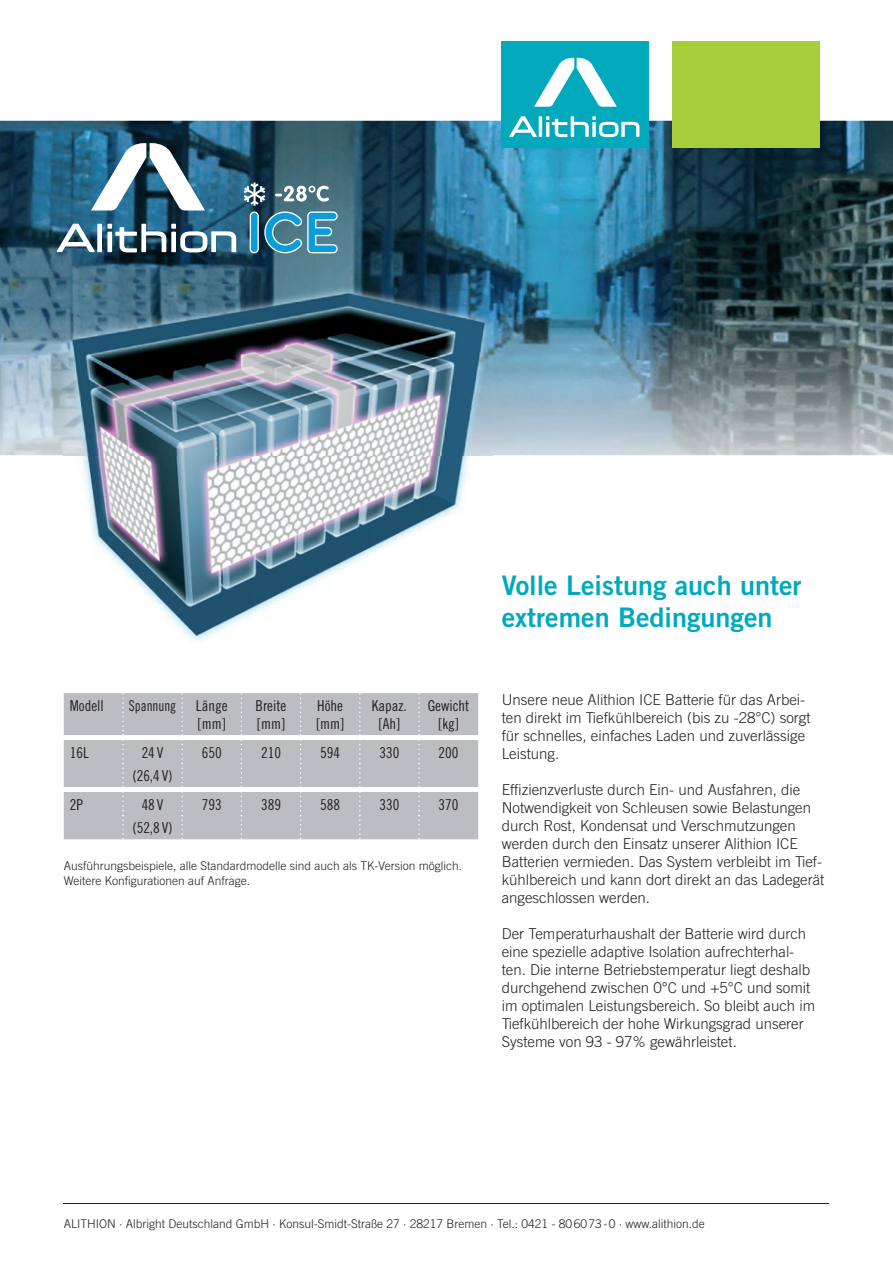
<style>
.page{position:relative;width:893px;height:1263px;background:#fff}
.page>*{position:absolute;margin:0;border:0;box-sizing:border-box;transform-origin:0 0}
.t1{font:27px/32.4px "Trade Gothic Bold Two";color:#00aabc}
.t2{font:300 15px/18px "Trade Gothic";color:#231f20}
.t3{font:15px/18px "Trade Gothic Cond Eighteen";color:#231f20}
.t4{font:15px "Trade Gothic Cond Eighteen";color:#231f20;scale:.89 1}
.t5{font:300 12px/14.4px "Trade Gothic";color:#231f20}
</style>
<div class="page">
<img style="left:0;top:121px;width:893px;height:334px">
<svg style="left:64px;top:693px;width:414px;height:146px;background:#c0c1c4"></svg>
<hr style="left:64px;top:1203px;width:765px;height:1px;background:#231f20">
<img style="left:64px;top:285px;width:429px;height:357px">
<svg style="left:91px;top:143px;width:114px;height:67px"></svg>
<svg style="left:57px;top:224px;width:179px;height:28px"></svg>
<svg style="left:244px;top:182px;width:95px;height:73px;background:#51889f"></svg>
<div style="left:502px;top:42px;width:147px;height:106px;background:#00aabc"></div>
<div style="left:672px;top:42px;width:147px;height:106px;background:#a6ce39"></div>
<svg style="left:534px;top:58px;width:83px;height:49px"></svg>
<svg style="left:509px;top:116px;width:130px;height:21px"></svg>
<p class="t3" style="left:70px;top:696px;width:36px">Modell</p>
<p class="t4" style="left:129px;top:697px;width:55px">Spannung</p>
<p class="t3" style="left:196px;top:696px;width:33px">Länge [mm]</p>
<p class="t3" style="left:256px;top:696px;width:32px">Breite [mm]</p>
<p class="t3" style="left:316px;top:696px;width:30px">Höhe [mm]</p>
<p class="t3" style="left:372px;top:696px;width:36px;text-align:center">Kapaz. [Ah]</p>
<p class="t3" style="left:428px;top:696px;width:43px;text-align:center">Gewicht [kg]</p>
<p class="t3" style="left:70px;top:743px;width:21px">16L</p>
<p class="t3" style="left:142px;top:743px;width:23px">24 V</p>
<p class="t3" style="left:202px;top:743px;width:21px">650</p>
<p class="t3" style="left:261px;top:743px;width:21px">210</p>
<p class="t3" style="left:320px;top:743px;width:21px">594</p>
<p class="t3" style="left:379px;top:743px;width:21px">330</p>
<p class="t3" style="left:439px;top:743px;width:21px">200</p>
<p class="t3" style="left:132px;top:767px;width:42px">(26,4 V)</p>
<p class="t3" style="left:70px;top:795px;width:15px">2P</p>
<p class="t3" style="left:142px;top:795px;width:23px">48 V</p>
<p class="t3" style="left:202px;top:795px;width:21px">793</p>
<p class="t3" style="left:261px;top:795px;width:21px">389</p>
<p class="t3" style="left:320px;top:795px;width:21px">588</p>
<p class="t3" style="left:379px;top:795px;width:21px">330</p>
<p class="t3" style="left:439px;top:795px;width:21px">370</p>
<p class="t3" style="left:132px;top:819px;width:42px">(52,8 V)</p>
<p class="t5" style="left:64px;top:859px;width:400px">Ausführungsbeispiele, alle Standardmodelle sind auch als TK-Version möglich.<br>Weitere Konfigurationen auf Anfrage.</p>
<h1 class="t1" style="left:502px;top:568px;width:301px">Volle Leistung auch unter extremen Bedingungen</h1>
<p class="t2" style="left:502px;top:690px;width:310px">Unsere neue Alithion ICE Batterie für das Arbei&shy;ten direkt im Tiefkühlbereich (bis zu -28°C) sorgt für schnelles, einfaches Laden und zuverlässige Leistung.</p>
<p class="t2" style="left:502px;top:780px;width:324px">Effizienzverluste durch Ein- und Ausfahren, die Notwendigkeit von Schleusen sowie Belastungen durch Rost, Kondensat und Verschmutzungen werden durch den Einsatz unserer Alithion ICE Batterien vermieden. Das System verbleibt im Tief&shy;kühlbereich und kann dort direkt an das Ladegerät angeschlossen werden.</p>
<p class="t2" style="left:502px;top:924px;width:315px">Der Temperaturhaushalt der Batterie wird durch eine spezielle adaptive Isolation aufrechterhal&shy;ten. Die interne Betriebstemperatur liegt deshalb durchgehend zwischen 0°C und +5°C und somit im optimalen Leistungsbereich. So bleibt auch im Tiefkühlbereich der hohe Wirkungsgrad unserer Systeme von 93 - 97% gewährleistet.</p>
<p class="t5" style="left:64px;top:1216px;width:643px">ALITHION · Albright Deutschland GmbH · Konsul-Smidt-Straße 27 · 28217 Bremen · Tel.: 0421 - 80 60 73 - 0 · www.alithion.de</p>
</div>
